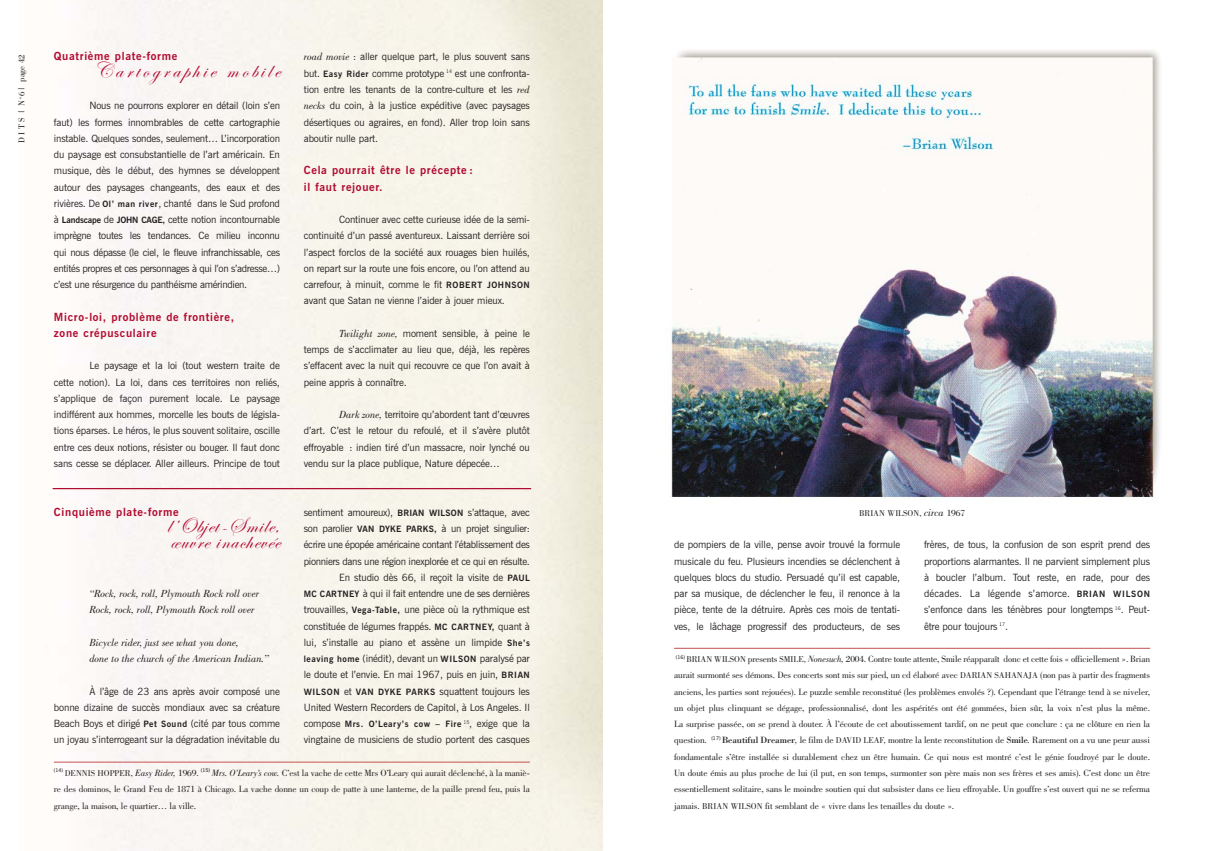
<style>
.page{position:relative;width:1205px;height:851px;background:#fff}
.page>*{position:absolute;margin:0;border:0;box-sizing:border-box;transform-origin:0 0}
.t1{font:22.5px/16.2px "Edwardian Script ITC";letter-spacing:.05em;color:#b20a30}
.t2{font:22.5px "Edwardian Script ITC";letter-spacing:.145em;color:#b20a30}
.t3{font:700 11.25px/16.2px "News Gothic BT";letter-spacing:.06em;color:#b20a30}
.t4{font:italic 10.62px/16.2px "Bodoni LT";letter-spacing:-.005em;color:#231f20}
.t5{font:10px/16.2px "News Gothic BT";letter-spacing:-.01em;color:#231f20;text-align:justify}
.t6{font:9.38px/16.2px "Bodoni LT";letter-spacing:-.01em;color:#231f20;text-align:justify}
.t7{font:700 8.75px "News Gothic BT";letter-spacing:.06em;color:#231f20}
.t8{font:8.75px "Bodoni LT";letter-spacing:.005em;color:#231f20}
.s1{font-family:"News Gothic BT";font-weight:300}
.s2{font-weight:700;font-size:8.75px}
.s3{font-family:"Bodoni LT";font-style:italic;font-size:10.62px}
.s4{font-style:italic;font-size:10.62px}
.s5{font-size:9.38px}
.s6{font-weight:400;font-size:10px}
.s7{font-size:8.75px}
.s8{font-style:italic}
.s9{font-style:inherit}
</style>
<div class="page">
<hr style="left:54px;top:761px;width:476px;height:1px;background:#c45252">
<img style="left:670px;top:50px;width:490px;height:448px">
<hr style="left:53px;top:488px;width:478px;height:1px;background:#b20a30">
<hr style="left:674px;top:647px;width:476px;height:1px;background:#c45252">
<p class="t8" style="left:18px;top:143px;width:90px;rotate:-90deg">D I T S <span class="s1">I</span> N<sup>o</sup> 6 <span class="s1">I</span> page 42</p>
<p class="t3" style="left:54px;top:49px;width:125px">Quatrième plate-forme</p>
<h1 class="t2" style="left:94px;top:56px;width:188px">Cartographie mobile</h1>
<p class="t5" style="left:54px;top:98px;width:228px;text-indent:35px">Nous ne pourrons explorer en détail (loin s’en faut) les formes innombrables de cette cartographie instable. Quelques sondes, seulement… L’incorporation du paysage est consubstantielle de l’art américain. En musique, dès le début, des hymnes se développent autour des paysages changeants, des eaux et des rivières. De <span class="s2">Ol’ man river</span>, chanté dans le Sud profond à <span class="s2">Landscape</span> de <span class="s2">JOHN CAGE,</span> cette notion incontournable imprègne toutes les tendances. Ce milieu inconnu qui nous dépasse (le ciel, le fleuve infranchissable, ces entités propres et ces personnages à qui l’on s’adresse…) c’est une résurgence du panthéisme amérindien.</p>
<p class="t3" style="left:54px;top:309px;width:182px">Micro-loi, problème de frontière, zone crépusculaire</p>
<p class="t5" style="left:54px;top:358px;width:228px;text-indent:35px">Le paysage et la loi (tout western traite de cette notion). La loi, dans ces territoires non reliés, s’applique de façon purement locale. Le paysage indifférent aux hommes, morcelle les bouts de législa&shy;tions éparses. Le héros, le plus souvent solitaire, oscille entre ces deux notions, résister ou bouger. Il faut donc sans cesse se déplacer. Aller ailleurs. Principe de tout</p>
<p class="t5" style="left:304px;top:50px;width:228px"><span class="s3">road movie</span> : aller quelque part, le plus souvent sans but. <span class="s2">Easy Rider</span> comme prototype <sup>14</sup> est une confronta&shy;tion entre les tenants de la contre-culture et les <span class="s3">red necks</span> du coin, à la justice expéditive (avec paysages désertiques ou agraires, en fond). Aller trop loin sans aboutir nulle part.</p>
<p class="t3" style="left:304px;top:163px;width:171px">Cela pourrait être le précepte : il faut rejouer.</p>
<p class="t5" style="left:304px;top:212px;width:228px;text-indent:35px">Continuer avec cette curieuse idée de la semi&shy;continuité d’un passé aventureux. Laissant derrière soi l’aspect forclos de la société aux rouages bien huilés, on repart sur la route une fois encore, ou l’on attend au carrefour, à minuit, comme le fit <span class="s2">ROBERT JOHNSON </span>avant que Satan ne vienne l’aider à jouer mieux.</p>
<p class="t5" style="left:304px;top:326px;width:228px;text-indent:35px"><span class="s3">Twilight zone,</span> moment sensible, à peine le temps de s’acclimater au lieu que, déjà, les repères s’effacent avec la nuit qui recouvre ce que l’on avait à peine appris à connaître.</p>
<p class="t5" style="left:304px;top:407px;width:228px;text-indent:35px"><span class="s3">Dark zone,</span> territoire qu’abordent tant d’œuvres d’art. C’est le retour du refoulé, et il s’avère plutôt effroyable : indien tiré d’un massacre, noir lynché ou vendu sur la place publique, Nature dépecée…</p>
<p class="t3" style="left:54px;top:504px;width:126px">Cinquième plate-forme</p>
<p class="t8" style="left:859px;top:509px;width:108px">BRIAN WILSON, <span class="s4">circa</span> <span class="s5">1967</span></p>
<h1 class="t1" style="left:167px;top:516px;width:114px">l’Objet-Smile, œuvre inachevée</h1>
<p class="t5" style="left:304px;top:505px;width:228px;text-align:right">sentiment amoureux), <span class="s2">BRIAN WILSON</span> s’attaque, avec son parolier <span class="s2">VAN DYKE PARKS,</span> à un projet singulier: écrire une épopée américaine contant l’établissement des pionniers dans une région inexplorée et ce qui en résulte.<br>En studio dès 66, il reçoit la visite de <span class="s2">PAUL<br>MC CARTNEY</span> à qui il fait entendre une de ses dernières trouvailles, <span class="s2">Vega-Table,</span> une pièce où la rythmique est constituée de légumes frappés. <span class="s2">MC CARTNEY,</span> quant à lui, s’installe au piano et assène un limpide <span class="s2">She’s leaving home</span> (inédit), devant un <span class="s2">WILSON</span> paralysé par le doute et l’envie. En mai 1967, puis en juin, <span class="s2">BRIAN WILSON</span> et <span class="s2">VAN DYKE PARKS</span> squattent toujours les United Western Recorders de Capitol, à Los Angeles. Il</p>
<p class="t7" style="left:304px;top:720px;width:228px"><span class="s6">compose</span> Mrs. O’Leary’s cow – Fire <sup>15</sup><span class="s6">, exige que la</span></p>
<p class="t5" style="left:304px;top:732px;width:228px">vingtaine de musiciens de studio portent des casques</p>
<p class="t5" style="left:674px;top:537px;width:228px">de pompiers de la ville, pense avoir trouvé la formule musicale du feu. Plusieurs incendies se déclenchent à quelques blocs du studio. Persuadé qu’il est capable, par sa musique, de déclencher le feu, il renonce à la pièce, tente de la détruire. Après ces mois de tentati&shy;ves, le lâchage progressif des producteurs, de ses</p>
<p class="t5" style="left:924px;top:537px;width:228px">frères, de tous, la confusion de son esprit prend des proportions alarmantes. Il ne parvient simplement plus à boucler l’album. Tout reste, en rade, pour des décades. La légende s’amorce. <span class="s2">BRIAN WILSON </span>s’enfonce dans les ténèbres pour longtemps <sup>16</sup>. Peut&shy;être pour toujours <sup>17</sup>.</p>
<p class="t6" style="left:674px;top:651px;width:477px"><sup>(16)</sup> <span class="s7">BRIAN WILSON</span> presents <span class="s7">SMILE,</span> <span class="s8">Nonesuch,</span> 2004. Contre toute attente, Smile réapparaît donc et cette fois « officiellement ». Brian aurait surmonté ses démons. Des concerts sont mis sur pied, un cd élaboré avec <span class="s7">DARIAN SAHANAJA</span> (non pas à partir des fragments anciens, les parties sont rejouées). Le puzzle semble reconstitué (les problèmes envolés ?). Cependant que l’étrange tend à se niveler, un objet plus clinquant se dégage, professionnalisé, dont les aspérités ont été gommées, bien sûr, la voix n’est plus la même.<br>La surprise passée, on se prend à douter. À l’écoute de cet aboutissement tardif, on ne peut que conclure : ça ne clôture en rien la question. <sup>(17)</sup> <span class="s9">Beautiful Dreamer</span><span class="s8">,</span> le film de <span class="s7">DAVID LEAF,</span> montre la lente reconstitution de <span class="s9">Smile</span><span class="s8">.</span> Rarement on a vu une peur aussi fondamentale s’être installée si durablement chez un être humain. Ce qui nous est montré c’est le génie foudroyé par le doute.<br>Un doute émis au plus proche de lui (il put, en son temps, surmonter son père mais non ses frères et ses amis). C’est donc un être essentiellement solitaire, sans le moindre soutien qui dut subsister dans ce lieu effroyable. Un gouffre s’est ouvert qui ne se referma jamais. <span class="s7">BRIAN WILSON</span> fit semblant de « vivre dans les tenailles du doute ».</p>
<p class="t4" style="left:89px;top:586px;width:171px">“Rock, rock, roll, Plymouth Rock roll over<br>Rock, rock, roll, Plymouth Rock roll over</p>
<p class="t4" style="left:89px;top:635px;width:181px">Bicycle rider, just see what you done,<br>done to the church of the American Indian.”</p>
<p class="t5" style="left:54px;top:683px;width:228px;text-indent:35px">À l’âge de 23 ans après avoir composé une bonne dizaine de succès mondiaux avec sa créature Beach Boys et dirigé <span class="s2">Pet Sound</span> (cité par tous comme un joyau s’interrogeant sur la dégradation inévitable du</p>
<p class="t6" style="left:54px;top:765px;width:477px"><sup>(14)</sup> <span class="s7">DENNIS HOPPER,</span> <span class="s8">Easy Rider,</span> 1969. <sup>(15)</sup> <span class="s8">Mrs. O’Leary’s cow.</span> C’est la vache de cette Mrs O’Leary qui aurait déclenché, à la maniè&shy;re des dominos, le Grand Feu de 1871 à Chicago. La vache donne un coup de patte à une lanterne, de la paille prend feu, puis la grange, la maison, le quartier… la ville.</p>
</div>
